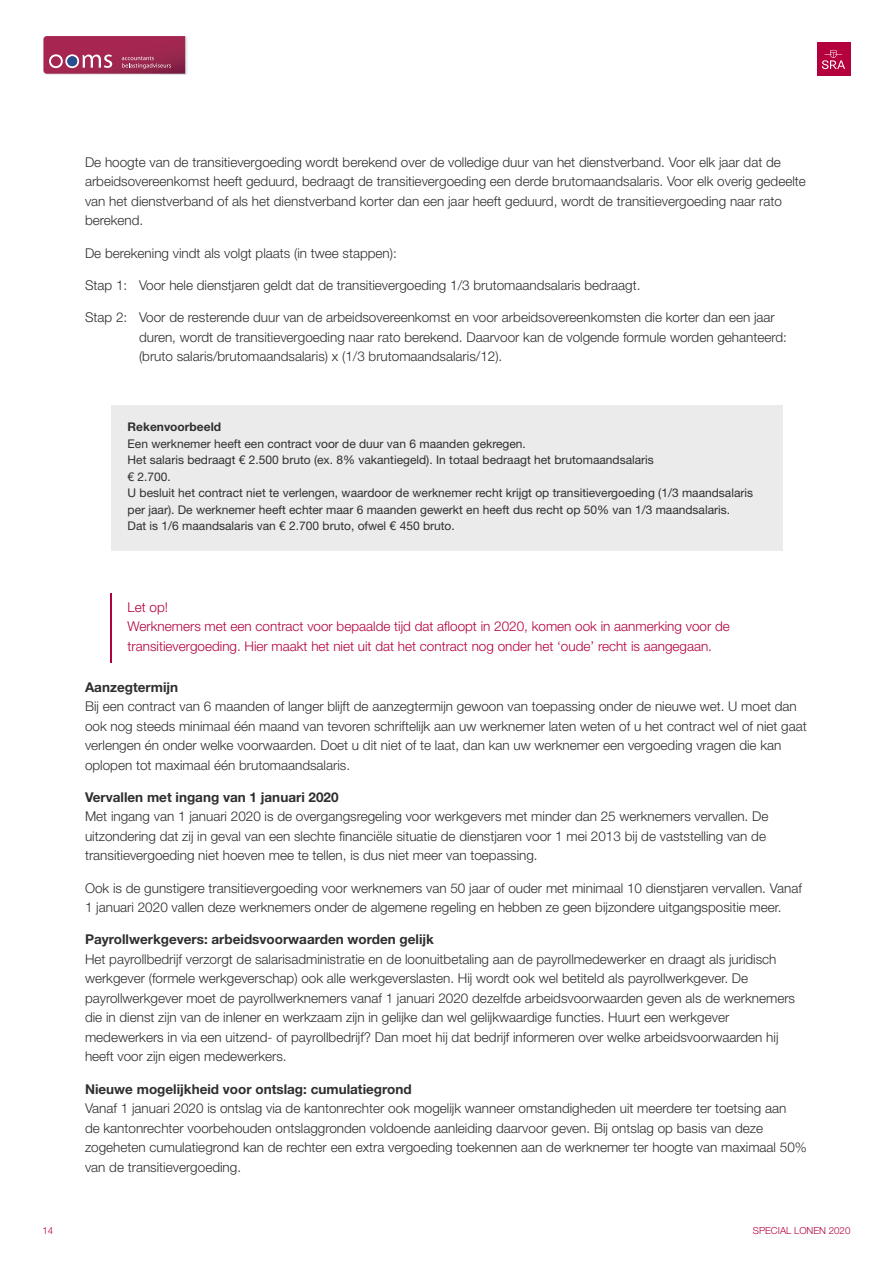
<style>
.page{position:relative;width:893px;height:1263px;background:#fff}
.page>*{position:absolute;margin:0;border:0;box-sizing:border-box;transform-origin:0 0}
.t1{font:300 13.5px/19.5px "Helvetica Neue LT Std";color:#2f2f2f}
.t2{font:300 13.5px/19.5px "Helvetica Neue LT Std";color:#b4003c}
.t3{font:700 13.5px "Helvetica Neue LT Std";color:#2f2f2f}
.t4{font:12px/16.5px "Helvetica Neue LT Std";color:#2f2f2f}
.t5{font:700 12px "Helvetica Neue LT Std";color:#2f2f2f}
.t6{font:300 9.75px "Helvetica Neue LT Std";color:#b4003c}
</style>
<div class="page">
<div style="left:817px;top:43px;width:33px;height:33px;background:#b4003c"></div>
<svg style="left:822px;top:50px;width:23px;height:19px"></svg>
<img style="left:45px;top:36px;width:142px;height:39px">
<svg style="left:43px;top:36px;width:142px;height:38px;background:#a5385e"></svg>
<div style="left:111px;top:406px;width:671px;height:145px;background:#ebebeb"></div>
<hr style="left:111px;top:594px;width:1px;height:69px;background:#b4003c">
<p class="t1" style="left:85px;top:152px;width:722px">De hoogte van de transitievergoeding wordt berekend over de volledige duur van het dienstverband. Voor elk jaar dat de arbeidsovereenkomst heeft geduurd, bedraagt de transitievergoeding een derde brutomaandsalaris. Voor elk overig gedeelte van het dienstverband of als het dienstverband korter dan een jaar heeft geduurd, wordt de transitievergoeding naar rato berekend.</p>
<p class="t1" style="left:85px;top:243px;width:313px">De berekening vindt als volgt plaats (in twee stappen):</p>
<p class="t1" style="left:85px;top:275px;width:557px">Stap 1: Voor hele dienstjaren geldt dat de transitievergoeding 1/3 brutomaandsalaris bedraagt.</p>
<p class="t1" style="left:139px;top:307px;width:649px;text-indent:-54px">Stap 2: Voor de resterende duur van de arbeidsovereenkomst en voor arbeidsovereenkomsten die korter dan een jaar duren, wordt de transitievergoeding naar rato berekend. Daarvoor kan de volgende formule worden gehanteerd: (bruto salaris/brutomaandsalaris) x (1/3 brutomaandsalaris/12).</p>
<p class="t5" style="left:128px;top:420px;width:95px">Rekenvoorbeeld</p>
<p class="t4" style="left:128px;top:435px;width:627px">Een werknemer heeft een contract voor de duur van 6 maanden gekregen.<br>Het salaris bedraagt € 2.500 bruto (ex. 8% vakantiegeld). In totaal bedraagt het brutomaandsalaris<br>€ 2.700.<br>U besluit het contract niet te verlengen, waardoor de werknemer recht krijgt op transitievergoeding (1/3 maandsalaris per jaar). De werknemer heeft echter maar 6 maanden gewerkt en heeft dus recht op 50% van 1/3 maandsalaris.<br>Dat is 1/6 maandsalaris van € 2.700 bruto, ofwel € 450 bruto.</p>
<p class="t2" style="left:128px;top:597px;width:604px">Let op!<br>Werknemers met een contract voor bepaalde tijd dat afloopt in 2020, komen ook in aanmerking voor de transitievergoeding. Hier maakt het niet uit dat het contract nog onder het ‘oude’ recht is aangegaan.</p>
<p class="t3" style="left:85px;top:678px;width:95px">Aanzegtermijn</p>
<p class="t1" style="left:85px;top:696px;width:723px">Bij een contract van 6 maanden of langer blijft de aanzegtermijn gewoon van toepassing onder de nieuwe wet. U moet dan ook nog steeds minimaal één maand van tevoren schriftelijk aan uw werknemer laten weten of u het contract wel of niet gaat verlengen én onder welke voorwaarden. Doet u dit niet of te laat, dan kan uw werknemer een vergoeding vragen die kan oplopen tot maximaal één brutomaandsalaris.</p>
<p class="t3" style="left:85px;top:789px;width:255px">Vervallen met ingang van 1 januari 2020</p>
<p class="t1" style="left:85px;top:806px;width:685px">Met ingang van 1 januari 2020 is de overgangsregeling voor werkgevers met minder dan 25 werknemers vervallen. De uitzondering dat zij in geval van een slechte financiële situatie de dienstjaren voor 1 mei 2013 bij de vaststelling van de transitievergoeding niet hoeven mee te tellen, is dus niet meer van toepassing.</p>
<p class="t1" style="left:85px;top:878px;width:718px">Ook is de gunstigere transitievergoeding voor werknemers van 50 jaar of ouder met minimaal 10 dienstjaren vervallen. Vanaf<br>1 januari 2020 vallen deze werknemers onder de algemene regeling en hebben ze geen bijzondere uitgangspositie meer.</p>
<p class="t3" style="left:85px;top:931px;width:350px">Payrollwerkgevers: arbeidsvoorwaarden worden gelijk</p>
<p class="t1" style="left:85px;top:949px;width:712px">Het payrollbedrijf verzorgt de salarisadministratie en de loonuitbetaling aan de payrollmedewerker en draagt als juridisch werkgever (formele werkgeverschap) ook alle werkgeverslasten. Hij wordt ook wel betiteld als payrollwerkgever. De payrollwerkgever moet de payrollwerknemers vanaf 1 januari 2020 dezelfde arbeidsvoorwaarden geven als de werknemers die in dienst zijn van de inlener en werkzaam zijn in gelijke dan wel gelijkwaardige functies. Huurt een werkgever medewerkers in via een uitzend- of payrollbedrijf? Dan moet hij dat bedrijf informeren over welke arbeidsvoorwaarden hij heeft voor zijn eigen medewerkers.</p>
<p class="t3" style="left:85px;top:1080px;width:328px">Nieuwe mogelijkheid voor ontslag: cumulatiegrond</p>
<p class="t1" style="left:85px;top:1098px;width:723px">Vanaf 1 januari 2020 is ontslag via de kantonrechter ook mogelijk wanneer omstandigheden uit meerdere ter toetsing aan<br>de kantonrechter voorbehouden ontslaggronden voldoende aanleiding daarvoor geven. Bij ontslag op basis van deze zogeheten cumulatiegrond kan de rechter een extra vergoeding toekennen aan de werknemer ter hoogte van maximaal 50% van de transitievergoeding.</p>
<p class="t6" style="left:43px;top:1224px;width:12px">14</p>
<p class="t6" style="left:753px;top:1224px;width:99px">SPECIAL LONEN 2020</p>
</div>
